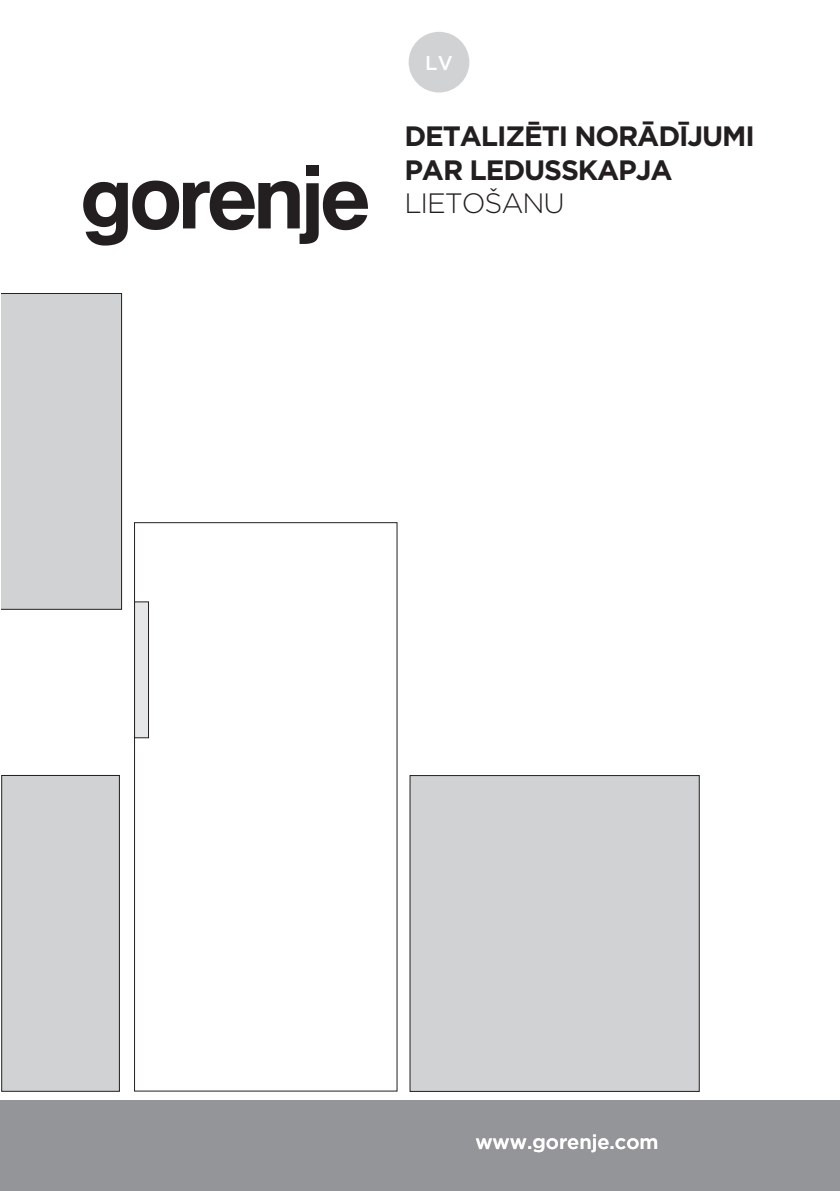
<style>
.page{position:relative;width:840px;height:1191px;background:#fff}
.page>*{position:absolute;margin:0;border:0;box-sizing:border-box;transform-origin:0 0}
.Naslovnica_naslov{font:700 28px "Gotham";letter-spacing:-.04em;color:#231f20}
.Naslovnica_naslov-2{font:300 28px "Gotham";letter-spacing:-.04em;color:#231f20}
.oznaka_drzave{font:500 20px "Gotham";color:#fff}
</style>
<div class="page">
<div style="left:0;top:1100px;width:839px;height:91px;background:#939598"></div>
<div style="left:408px;top:32px;width:61px;height:60px;background:#d1d2d4;border-radius:50%"></div>
<div style="left:134px;top:522px;width:263px;height:569px;border:1px solid #231f20"></div>
<div style="left:134px;top:601px;width:15px;height:137px;background:#e6e7e9;border:1px solid #231f20"></div>
<div style="left:409px;top:775px;width:290px;height:316px;background:#d1d2d4"></div>
<div style="left:2px;top:775px;width:117px;height:316px;background:#d1d2d4"></div>
<div style="left:1px;top:775px;width:119px;height:316px;border:1px solid #231f20"></div>
<div style="left:1px;top:293px;width:121px;height:316px;background:#d1d2d4"></div>
<div style="left:306px;top:165px;width:12px;height:11px;background:#231f20"></div>
<svg style="left:83px;top:181px;width:285px;height:64px"></svg>
<p class="oznaka_drzave" style="left:425px;top:50px;width:29px">LV</p>
<p class="Naslovnica_naslov" style="left:404px;top:118px;width:352px">DETALIZĒTI NORĀDĪJUMI</p>
<p class="Naslovnica_naslov" style="left:404px;top:151px;width:269px">PAR LEDUSSKAPJA</p>
<p class="Naslovnica_naslov-2" style="left:404px;top:186px;width:162px">LIETOŠANU</p>
<p class="oznaka_drzave" style="left:475px;top:1128px;width:185px">www.gorenje.com</p>
</div>
